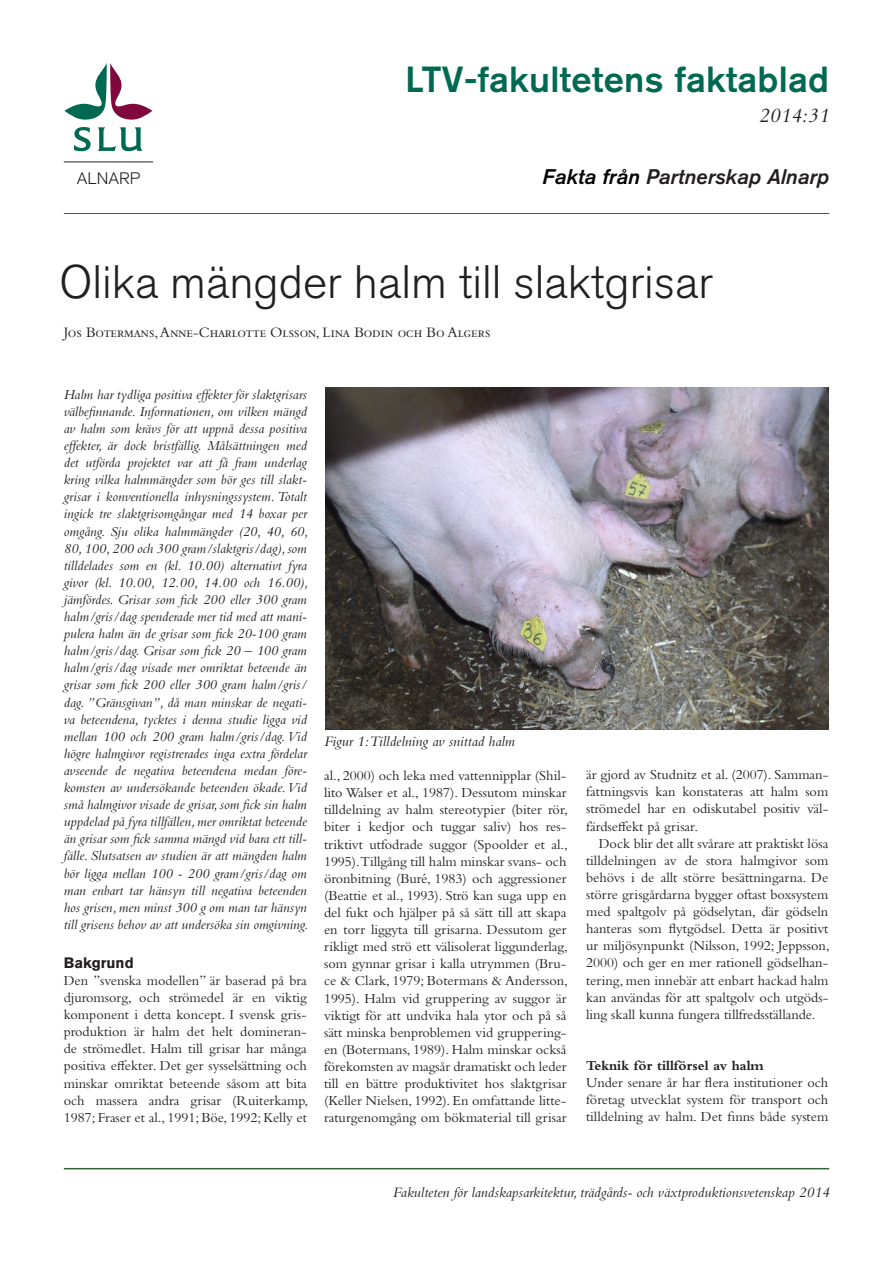
<style>
.page{position:relative;width:893px;height:1263px;background:#fff}
.page>*{position:absolute;margin:0;border:0;box-sizing:border-box;transform-origin:0 0}
.Titel{font:300 46.5px "Akzidenz Grotesk BQ";color:#231f20}
.t1{font:500 36px "Akzidenz Grotesk BQ";letter-spacing:.01em;color:#006951}
.t2{font:italic 21px "Akzidenz Grotesk BQ Med";color:#231f20}
.t3{font:italic 21px "Bembo";color:#231f20}
.t4{font:300 16.5px "Akzidenz Grotesk BQ";color:#231f20}
.Fot{font:italic 15px "Bembo";color:#231f20}
.Författare{font:15px "Bembo SC";color:#231f20}
.Bildtext{font:italic 15px "Bembo Std";color:#231f20}
.Underrubrik{font:700 15px "Akzidenz Grotesk BE";color:#231f20}
.Brödtext_utan_indrag{font:14.25px/17.1px "Bembo Std";color:#231f20;text-align:justify}
.Ingress{font:italic 14.25px/17.1px "Bembo Std";color:#231f20;text-align:justify}
.Brödtext{font:14.25px/17.1px "Bembo Std";color:#231f20;text-align:justify}
.Brödtext_utan_indrag-2{font:700 14.25px "Bembo Std";color:#231f20}
.t5{font:13.5px "Times New Roman";color:#000}
.s1{color:#000}
</style>
<div class="page">
<hr style="left:64px;top:1168px;width:765px;height:1px;background:#316634">
<hr style="left:64px;top:213px;width:765px;height:1px;background:#316634">
<hr style="left:64px;top:162px;width:89px;height:1px;background:#231f20">
<svg style="left:65px;top:63px;width:87px;height:57px"></svg>
<svg style="left:74px;top:127px;width:17px;height:24px"></svg>
<svg style="left:98px;top:127px;width:45px;height:24px"></svg>
<img style="left:326px;top:388px;width:502px;height:341px">
<p class="t1" style="left:405px;top:57px;width:425px">LTV-fakultetens faktablad</p>
<p class="t4" style="left:77px;top:169px;width:65px">ALNARP</p>
<p class="t3" style="left:759px;top:104px;width:72px">2014:31</p>
<p class="t2" style="left:543px;top:164px;width:288px"><span class="s1">Fakta från</span> Partnerskap Alnarp</p>
<p class="Titel" style="left:60px;top:256px;width:655px">Olika mängder halm till slaktgrisar</p>
<p class="Författare" style="left:64px;top:324px;width:428px">Jos Botermans, Anne-Charlotte Olsson, Lina Bodin och Bo Algers</p>
<p class="Ingress" style="left:64px;top:385px;width:246px">Halm har tydliga positiva effekter för slaktgrisars välbefinnande. Informationen, om vilken mängd av halm som krävs för att uppnå dessa positiva effekter, är dock bristfällig. Målsättningen med det utförda projektet var att få fram underlag kring vilka halmmängder som bör ges till slakt&shy;grisar i konventionella inhysningssystem. Totalt ingick tre slaktgrisomgångar med 14 boxar per omgång. Sju olika halmmängder (20, 40, 60, 80, 100, 200 och 300 gram/slaktgris/dag), som tilldelades som en (kl. 10.00) alternativt fyra givor (kl. 10.00, 12.00, 14.00 och 16.00), jämfördes. Grisar som fick 200 eller 300 gram halm/gris/dag spenderade mer tid med att mani&shy;pulera halm än de grisar som fick 20-100 gram halm/gris/dag. Grisar som fick 20 – 100 gram halm/gris/dag visade mer omriktat beteende än grisar som fick 200 eller 300 gram halm/gris/ dag. ”Gränsgivan”, då man minskar de negati&shy;va beteendena, tycktes i denna studie ligga vid mellan 100 och 200 gram halm/gris/dag. Vid högre halmgivor registrerades inga extra fördelar avseende de negativa beteendena medan före&shy;komsten av undersökande beteenden ökade. Vid små halmgivor visade de grisar, som fick sin halm uppdelad på fyra tillfällen, mer omriktat beteende än grisar som fick samma mängd vid bara ett till&shy;fälle. Slutsatsen av studien är att mängden halm bör ligga mellan 100 - 200 gram/gris/dag om man enbart tar hänsyn till negativa beteenden hos grisen, men minst 300 g om man tar hänsyn till grisens behov av att undersöka sin omgivning.</p>
<p class="Underrubrik" style="left:64px;top:954px;width:71px">Bakgrund</p>
<p class="Brödtext_utan_indrag" style="left:64px;top:972px;width:246px">Den ”svenska modellen” är baserad på bra djuromsorg, och strömedel är en viktig komponent i detta koncept. I svensk gris&shy;produktion är halm det helt domineran&shy;de strömedlet. Halm till grisar har många positiva effekter. Det ger sysselsättning och minskar omriktat beteende såsom att bita och massera andra grisar (Ruiterkamp, 1987; Fraser et al., 1991; Böe, 1992; Kelly et</p>
<p class="Bildtext" style="left:324px;top:733px;width:193px">Figur 1: Tilldelning av snittad halm</p>
<p class="Brödtext_utan_indrag" style="left:324px;top:767px;width:245px">al., 2000) och leka med vattennipplar (Shil&shy;lito Walser et al., 1987). Dessutom minskar tilldelning av halm stereotypier (biter rör, biter i kedjor och tuggar saliv) hos res&shy;triktivt utfodrade suggor (Spoolder et al., 1995).Tillgång till halm minskar svans- och öronbitning (Buré, 1983) och aggressioner (Beattie et al., 1993). Strö kan suga upp en del fukt och hjälper på så sätt till att skapa en torr liggyta till grisarna. Dessutom ger rikligt med strö ett välisolerat liggunderlag, som gynnar grisar i kalla utrymmen (Bru&shy;ce &amp; Clark, 1979; Botermans &amp; Andersson, 1995). Halm vid gruppering av suggor är viktigt för att undvika hala ytor och på så sätt minska benproblemen vid gruppering&shy;en (Botermans, 1989). Halm minskar också förekomsten av magsår dramatiskt och leder till en bättre produktivitet hos slaktgrisar (Keller Nielsen, 1992). En omfattande litte&shy;raturgenomgång om bökmaterial till grisar</p>
<p class="Brödtext_utan_indrag" style="left:586px;top:766px;width:244px">är gjord av Studnitz et al. (2007). Samman&shy;fattningsvis kan konstateras att halm som strömedel har en odiskutabel positiv väl&shy;färdseffekt på grisar.</p>
<p class="t5" style="left:324px;top:773px;width:189px">Figur 1: tilldelning av snittad halm</p>
<p class="Brödtext" style="left:586px;top:834px;width:245px;text-indent:13px">Dock blir det allt svårare att praktiskt lösa tilldelningen av de stora halmgivor som behövs i de allt större besättningarna. De större grisgårdarna bygger oftast boxsystem med spaltgolv på gödselytan, där gödseln hanteras som flytgödsel. Detta är positivt ur miljösynpunkt (Nilsson, 1992; Jeppsson, 2000) och ger en mer rationell gödselhan&shy;tering, men innebär att enbart hackad halm kan användas för att spaltgolv och utgöds&shy;ling skall kunna fungera tillfredsställande.</p>
<p class="Brödtext_utan_indrag-2" style="left:586px;top:1057px;width:179px">Teknik för tillförsel av halm</p>
<p class="Brödtext_utan_indrag" style="left:586px;top:1074px;width:244px">Under senare år har flera institutioner och företag utvecklat system för transport och tilldelning av halm. Det finns både system</p>
<p class="Fot" style="left:393px;top:1184px;width:438px">Fakulteten för landskapsarkitektur, trädgårds- och växtproduktionsvetenskap 2014</p>
</div>
